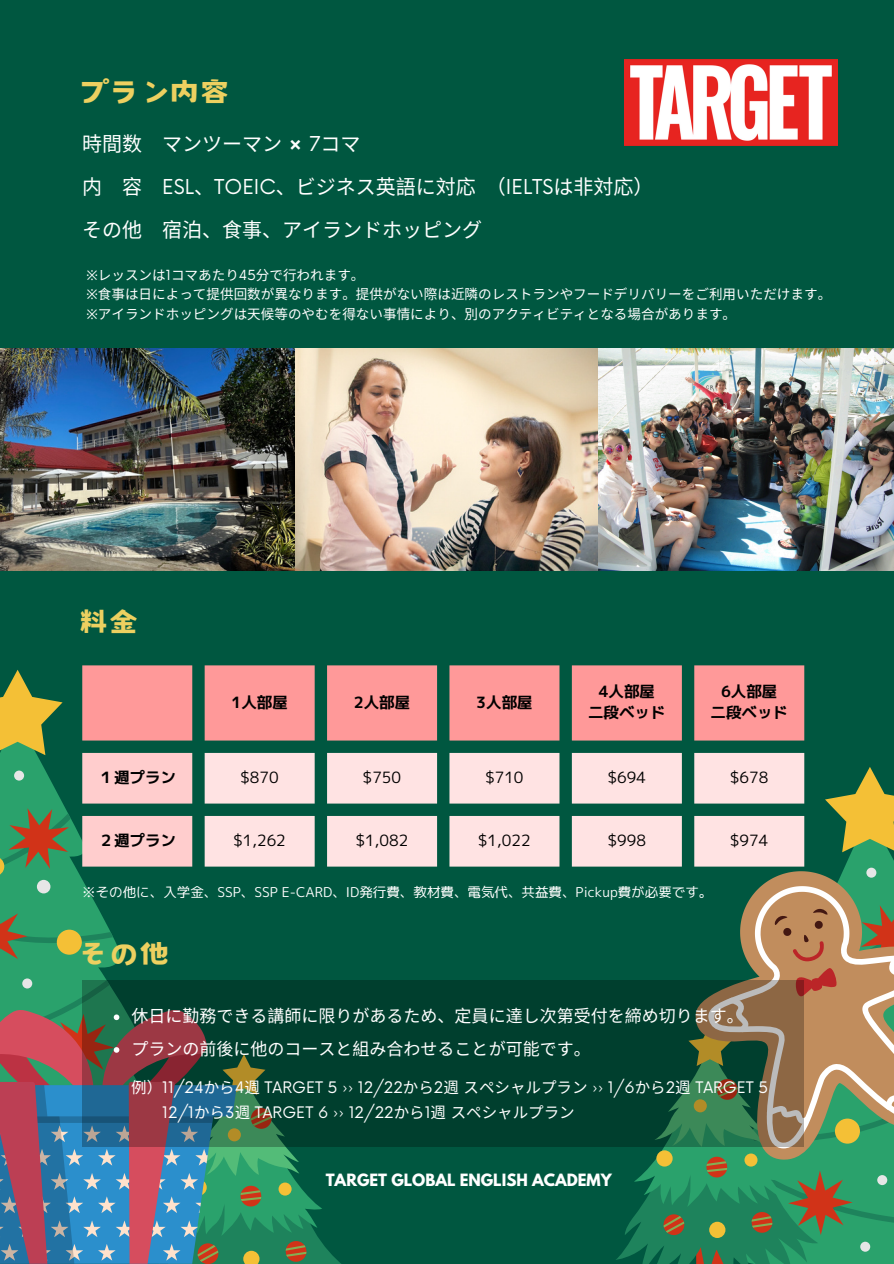
<style>
.page{position:relative;width:894px;height:1264px;background:#fff}
.page>*{position:absolute;margin:0;border:0;box-sizing:border-box;transform-origin:0 0}
.t1{font:33.75px "Canva Sweet Heart JP";color:#edd060}
.t2{font:19.95px/42.8px "Noto Sans CJ Ksc";color:#fff}
.t3{font:16.95px "Noto Sans CJ Ksc";color:#fff}
.t4{font:15.45px/25.8px "Now";color:#fff}
.t5{font:15.45px "mplus 1 p regular";color:#000}
.t6{font:15.45px "mplus 1 p bold";color:#000}
.t7{font:700 15px "League Spartan";color:#fff}
.t8{font:13.65px "Noto Sans CJ Ksc";color:#fff}
.t9{font:13.5px "mplus 1 p regular";color:#fff}
.s1{font-family:"Now"}
.s2{font-family:"Noto Sans"}
.s3{font-family:"Noto Sans CJ Ksc"}
</style>
<div class="page">
<div style="left:0;top:0;width:893px;height:1263px;background:#005740"></div>
<svg style="left:0;top:740px;width:171px;height:127px"></svg>
<svg style="left:0;top:813px;width:159px;height:196px;fill:#2aa26c"></svg>
<svg style="left:0;top:670px;width:63px;height:85px"></svg>
<div style="left:14px;top:770px;width:10px;height:10px;background:#e6e6e6;border-radius:50%"></div>
<div style="left:37px;top:879px;width:13px;height:14px;background:#e6e6e6;border-radius:50%"></div>
<div style="left:22px;top:978px;width:10px;height:10px;background:#e6e6e6;border-radius:50%"></div>
<div style="left:57px;top:929px;width:25px;height:25px;background:#f4c036;border-radius:50%"></div>
<svg style="left:0;top:904px;width:27px;height:64px;background:#538556"></svg>
<svg style="left:0;top:808px;width:69px;height:68px;background:#598153"></svg>
<svg style="left:726px;top:816px;width:167px;height:55px"></svg>
<svg style="left:824px;top:767px;width:69px;height:85px"></svg>
<svg style="left:866px;top:867px;width:10px;height:10px"></svg>
<svg style="left:761px;top:871px;width:132px;height:15px"></svg>
<svg style="left:746px;top:886px;width:147px;height:19px;background:#94a279"></svg>
<svg style="left:615px;top:905px;width:278px;height:358px"></svg>
<svg style="left:82px;top:665px;width:722px;height:75px;background:#e79290"></svg>
<svg style="left:82px;top:753px;width:110px;height:113px;background:#e2bfbd"></svg>
<svg style="left:204px;top:753px;width:600px;height:113px;fill:#ffe3e3"></svg>
<svg style="left:82px;top:980px;width:721px;height:166px;background:#184b36"></svg>
<img style="left:624px;top:59px;width:213px;height:87px">
<img style="left:295px;top:348px;width:303px;height:222px">
<img style="left:0;top:348px;width:295px;height:222px">
<img style="left:598px;top:348px;width:295px;height:222px">
<svg style="left:0;top:1009px;width:352px;height:254px;background:#4c6668"></svg>
<p class="t1" style="left:78px;top:76px;width:153px">プラン内容</p>
<p class="t2" style="left:82px;top:122px;width:572px">時間数 マンツーマン <span class="s1">× 7</span>コマ<br>内 容 <span class="s1">ESL</span>、<span class="s1">TOEIC</span>、ビジネス英語に対応（<span class="s1">IELTS</span>は非対応）</p>
<p class="t2" style="left:82px;top:207px;width:401px">その他 宿泊、食事、アイランドホッピング</p>
<p class="t8" style="left:86px;top:264px;width:279px"><span class="s2">※</span>レッスンは<span class="s1">1</span>コマあたり<span class="s1">45</span>分で行われます。</p>
<h1 class="t8" style="left:86px;top:283px;width:746px"><span class="s2">※</span>食事は日によって提供回数が異なります。提供がない際は近隣のレストランやフードデリバリーをご利用いただけます。</h1>
<p class="t8" style="left:86px;top:303px;width:651px"><span class="s2">※</span>アイランドホッピングは天候等のやむを得ない事情により、別のアクティビティとなる場合があります。</p>
<p class="t1" style="left:78px;top:605px;width:62px">料金</p>
<p class="t6" style="left:231px;top:691px;width:58px">1人部屋</p>
<h1 class="t6" style="left:354px;top:691px;width:58px">2人部屋</h1>
<h2 class="t6" style="left:476px;top:691px;width:58px">3人部屋</h2>
<p class="t6" style="left:598px;top:680px;width:58px">4人部屋</p>
<p class="t6" style="left:588px;top:701px;width:79px">二段ベッド</p>
<p class="t6" style="left:720px;top:680px;width:58px">6人部屋</p>
<p class="t6" style="left:710px;top:701px;width:79px">二段ベッド</p>
<p class="t6" style="left:98px;top:766px;width:79px">１週プラン</p>
<p class="t5" style="left:240px;top:766px;width:40px">$870</p>
<p class="t5" style="left:363px;top:766px;width:40px">$750</p>
<h1 class="t5" style="left:485px;top:766px;width:40px">$710</h1>
<p class="t5" style="left:607px;top:766px;width:40px">$694</p>
<p class="t5" style="left:730px;top:766px;width:40px">$678</p>
<p class="t6" style="left:98px;top:829px;width:79px">２週プラン</p>
<p class="t5" style="left:233px;top:829px;width:54px">$1,262</p>
<p class="t5" style="left:356px;top:829px;width:54px">$1,082</p>
<p class="t5" style="left:478px;top:829px;width:54px">$1,022</p>
<p class="t5" style="left:607px;top:829px;width:40px">$998</p>
<p class="t5" style="left:730px;top:829px;width:40px">$974</p>
<p class="t9" style="left:82px;top:882px;width:631px">※その他に、入学金、SSP、SSP E-CARD、ID発行費、教材費、電気代、共益費、Pickup費が必要です。</p>
<p class="t1" style="left:78px;top:938px;width:93px">その他</p>
<p class="t3" style="left:131px;top:1002px;width:613px">休日に勤務できる講師に限りがあるため、定員に達し次第受付を締め切ります。</p>
<p class="t3" style="left:131px;top:1035px;width:460px">プランの前後に他のコースと組み合わせることが可能です。</p>
<p class="t4" style="left:162px;top:1074px;width:607px;text-indent:-31px"><span class="s3">例）</span>11/24<span class="s3">から</span>4<span class="s3">週</span> TARGET 5 ›› 12/22<span class="s3">から</span>2<span class="s3">週スペシャルプラン</span> ›› 1/6<span class="s3">から</span>2<span class="s3">週</span> TARGET 5<br>12/1<span class="s3">から</span>3<span class="s3">週</span> TARGET 6 ›› 12/22<span class="s3">から</span>1<span class="s3">週スペシャルプラン</span></p>
<p class="t7" style="left:325px;top:1172px;width:287px">TARGET GLOBAL ENGLISH ACADEMY</p>
</div>
